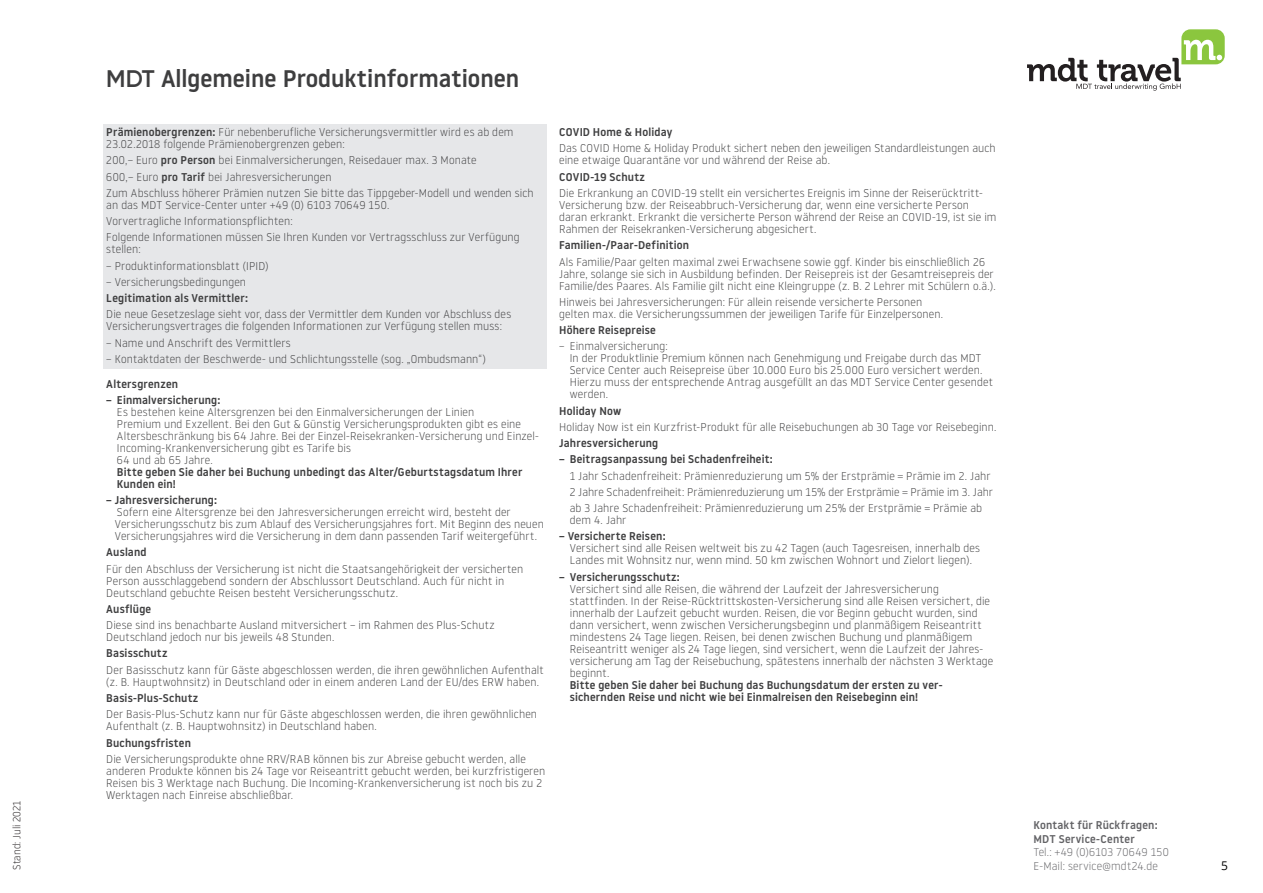
<style>
.page{position:relative;width:1263px;height:893px;background:#fff}
.page>*{position:absolute;margin:0;border:0;box-sizing:border-box;transform-origin:0 0}
.t1{font:500 24px "Noway";color:#3e3e3f}
.t2{font:12px "Open Sans";color:#000}
.t3{font:300 11.25px/12px "Noway";letter-spacing:.015em;color:#3e3e3f}
.t4{font:500 11.25px/12px "Noway";letter-spacing:.015em;color:#3e3e3f}
.t5{font:300 11.25px "Noway";letter-spacing:.02em;color:#636366}
.t6{font:500 11.25px/13.5px "Noway";letter-spacing:.015em;color:#636366}
.t7{font:300 10.5px "Noway";color:#231f20}
.s1{font-family:"Gilroy";font-weight:600}
.s2{font-weight:500}
</style>
<div class="page">
<svg style="left:1027px;top:29px;width:198px;height:62px"></svg>
<div style="left:103px;top:124px;width:443px;height:245px;background:#e6e7e9"></div>
<p class="t7" style="left:10px;top:870px;width:70px;rotate:-90deg">Stand: Juli 2021</p>
<h1 class="t1" style="left:106px;top:62px;width:414px"><span class="s1">MDT</span> Allgemeine Produktinformationen</h1>
<p class="t3" style="left:106px;top:125px;width:409px"><span class="s2">Prämienobergrenzen:</span> Für nebenberufliche Versicherungsvermittler wird es ab dem<br>23.02.2018 folgende Prämienobergrenzen geben:</p>
<p class="t3" style="left:106px;top:152px;width:429px;line-height:16.2px">200,– Euro <span class="s2">pro Person</span> bei Einmalversicherungen, Reisedauer max. 3 Monate<br>600,– Euro <span class="s2">pro Tarif</span> bei Jahresversicherungen<br>Zum Abschluss höherer Prämien nutzen Sie bitte das Tippgeber-Modell und wenden sich</p>
<p class="t3" style="left:106px;top:196px;width:415px;line-height:16.2px">an das MDT Service-Center unter +49 (0) 6103 70649 150.<br>Vorvertragliche Informationspflichten:<br>Folgende Informationen müssen Sie Ihren Kunden vor Vertragsschluss zur Verfügung</p>
<p class="t3" style="left:106px;top:243px;width:36px">stellen:</p>
<p class="t3" style="left:106px;top:259px;width:164px">– Produktinformationsblatt (IPID)</p>
<p class="t3" style="left:106px;top:275px;width:141px">– Versicherungsbedingungen</p>
<p class="t4" style="left:106px;top:292px;width:143px">Legitimation als Vermittler:</p>
<p class="t3" style="left:106px;top:308px;width:406px">Die neue Gesetzeslage sieht vor, dass der Vermittler dem Kunden vor Abschluss des<br>Versicherungsvertrages die folgenden Informationen zur Verfügung stellen muss:</p>
<p class="t3" style="left:106px;top:336px;width:186px">– Name und Anschrift des Vermittlers</p>
<p class="t3" style="left:106px;top:352px;width:381px">– Kontaktdaten der Beschwerde- und Schlichtungsstelle (sog. „Ombudsmann“)</p>
<p class="t4" style="left:106px;top:377px;width:73px">Altersgrenzen</p>
<p class="t4" style="left:106px;top:394px;width:116px">– Einmalversicherung:</p>
<p class="t3" style="left:117px;top:405px;width:423px">Es bestehen keine Altersgrenzen bei den Einmalversicherungen der Linien<br>Premium und Exzellent. Bei den Gut &amp; Günstig Versicherungsprodukten gibt es eine Altersbeschränkung bis 64 Jahre. Bei der Einzel-Reisekranken-Versicherung und Einzel-Incoming-Krankenversicherung gibt es Tarife bis<br>64 und ab 65 Jahre.</p>
<p class="t4" style="left:117px;top:466px;width:407px">Bitte geben Sie daher bei Buchung unbedingt das Alter/Geburtstagsdatum Ihrer<br>Kunden ein!</p>
<p class="t4" style="left:106px;top:494px;width:112px">– Jahresversicherung:</p>
<p class="t3" style="left:115px;top:506px;width:431px">Sofern eine Altersgrenze bei den Jahresversicherungen erreicht wird, besteht der<br>Versicherungsschutz bis zum Ablauf des Versicherungsjahres fort. Mit Beginn des neuen<br>Versicherungsjahres wird die Versicherung in dem dann passenden Tarif weitergeführt.</p>
<p class="t4" style="left:106px;top:546px;width:42px">Ausland</p>
<p class="t3" style="left:106px;top:562px;width:418px">Für den Abschluss der Versicherung ist nicht die Staatsangehörigkeit der versicherten<br>Person ausschlaggebend sondern der Abschlussort Deutschland. Auch für nicht in<br>Deutschland gebuchte Reisen besteht Versicherungsschutz.</p>
<p class="t4" style="left:106px;top:603px;width:46px">Ausflüge</p>
<p class="t3" style="left:106px;top:619px;width:390px">Diese sind ins benachbarte Ausland mitversichert – im Rahmen des Plus-Schutz<br>Deutschland jedoch nur bis jeweils 48 Stunden.</p>
<p class="t4" style="left:106px;top:647px;width:63px">Basisschutz</p>
<p class="t3" style="left:106px;top:663px;width:439px">Der Basisschutz kann für Gäste abgeschlossen werden, die ihren gewöhnlichen Aufenthalt (z. B. Hauptwohnsitz) in Deutschland oder in einem anderen Land der EU/des ERW haben.</p>
<p class="t4" style="left:106px;top:692px;width:93px">Basis-Plus-Schutz</p>
<p class="t3" style="left:106px;top:708px;width:432px">Der Basis-Plus-Schutz kann nur für Gäste abgeschlossen werden, die ihren gewöhnlichen<br>Aufenthalt (z. B. Hauptwohnsitz) in Deutschland haben.</p>
<p class="t4" style="left:106px;top:736px;width:86px">Buchungsfristen</p>
<p class="t3" style="left:106px;top:752px;width:440px">Die Versicherungsprodukte ohne RRV/RAB können bis zur Abreise gebucht werden, alle anderen Produkte können bis 24 Tage vor Reiseantritt gebucht werden, bei kurzfristigeren Reisen bis 3 Werktage nach Buchung. Die Incoming-Krankenversicherung ist noch bis zu 2<br>Werktagen nach Einreise abschließbar.</p>
<p class="t4" style="left:559px;top:126px;width:115px">COVID Home &amp; Holiday</p>
<p class="t3" style="left:559px;top:142px;width:438px">Das COVID Home &amp; Holiday Produkt sichert neben den jeweiligen Standardleistungen auch eine etwaige Quarantäne vor und während der Reise ab.</p>
<p class="t4" style="left:559px;top:171px;width:87px">COVID-19 Schutz</p>
<p class="t3" style="left:559px;top:186px;width:439px">Die Erkrankung an COVID-19 stellt ein versichertes Ereignis im Sinne der Reiserücktritt-Versicherung bzw. der Reiseabbruch-Versicherung dar, wenn eine versicherte Person daran erkrankt. Erkrankt die versicherte Person während der Reise an COVID-19, ist sie im Rahmen der Reisekranken-Versicherung abgesichert.</p>
<p class="t4" style="left:559px;top:239px;width:132px">Familien-/Paar-Definition</p>
<p class="t3" style="left:559px;top:255px;width:438px">Als Familie/Paar gelten maximal zwei Erwachsene sowie ggf. Kinder bis einschließlich 26<br>Jahre, solange sie sich in Ausbildung befinden. Der Reisepreis ist der Gesamtreisepreis der<br>Familie/des Paares. Als Familie gilt nicht eine Kleingruppe (z. B. 2 Lehrer mit Schülern o.ä.).</p>
<p class="t3" style="left:559px;top:295px;width:385px">Hinweis bei Jahresversicherungen: Für allein reisende versicherte Personen gelten max. die Versicherungssummen der jeweiligen Tarife für Einzelpersonen.</p>
<p class="t4" style="left:559px;top:324px;width:98px">Höhere Reisepreise</p>
<p class="t3" style="left:570px;top:340px;width:425px;text-indent:-11px">– Einmalversicherung:<br>In der Produktlinie Premium können nach Genehmigung und Freigabe durch das MDT Service Center auch Reisepreise über 10.000 Euro bis 25.000 Euro versichert werden.<br>Hierzu muss der entsprechende Antrag ausgefüllt an das MDT Service Center gesendet werden.</p>
<p class="t4" style="left:559px;top:404px;width:64px">Holiday Now</p>
<p class="t3" style="left:559px;top:420px;width:439px">Holiday Now ist ein Kurzfrist-Produkt für alle Reisebuchungen ab 30 Tage vor Reisebeginn.</p>
<p class="t4" style="left:559px;top:437px;width:101px">Jahresversicherung</p>
<p class="t4" style="left:559px;top:453px;width:215px">– Beitragsanpassung bei Schadenfreiheit:</p>
<p class="t3" style="left:570px;top:467px;width:425px;line-height:16.2px">1 Jahr Schadenfreiheit: Prämienreduzierung um 5% der Erstprämie = Prämie im 2. Jahr<br>2 Jahre Schadenfreiheit: Prämienreduzierung um 15% der Erstprämie = Prämie im 3. Jahr ab 3 Jahre Schadenfreiheit: Prämienreduzierung um 25% der Erstprämie = Prämie ab</p>
<p class="t3" style="left:570px;top:514px;width:58px">dem 4. Jahr</p>
<p class="t4" style="left:559px;top:530px;width:108px">– Versicherte Reisen:</p>
<p class="t3" style="left:570px;top:542px;width:412px">Versichert sind alle Reisen weltweit bis zu 42 Tagen (auch Tagesreisen, innerhalb des<br>Landes mit Wohnsitz nur, wenn mind. 50 km zwischen Wohnort und Zielort liegen).</p>
<p class="t4" style="left:559px;top:570px;width:122px">– Versicherungsschutz:</p>
<p class="t3" style="left:570px;top:582px;width:425px">Versichert sind alle Reisen, die während der Laufzeit der Jahresversicherung stattfinden. In der Reise-Rücktrittskosten-Versicherung sind alle Reisen versichert, die innerhalb der Laufzeit gebucht wurden. Reisen, die vor Beginn gebucht wurden, sind dann versichert, wenn zwischen Versicherungsbeginn und planmäßigem Reiseantritt mindestens 24 Tage liegen. Reisen, bei denen zwischen Buchung und planmäßigem Reiseantritt weniger als 24 Tage liegen, sind versichert, wenn die Laufzeit der Jahres&shy;versicherung am Tag der Reisebuchung, spätestens innerhalb der nächsten 3 Werktage beginnt.</p>
<p class="t4" style="left:570px;top:679px;width:374px">Bitte geben Sie daher bei Buchung das Buchungsdatum der ersten zu ver&shy;sichernden Reise und nicht wie bei Einmalreisen den Reisebeginn ein!</p>
<p class="t6" style="left:1033px;top:818px;width:126px">Kontakt für Rückfragen:<br>MDT Service-Center</p>
<p class="t5" style="left:1033px;top:844px;width:137px">Tel.: +49 (0)6103 70649 150</p>
<p class="t2" style="left:1221px;top:857px;width:8px">5</p>
<p class="t5" style="left:1033px;top:858px;width:126px">E-Mail: service@mdt24.de</p>
<p class="t7" style="left:1214px;top:858px;width:12px">19</p>
</div>
